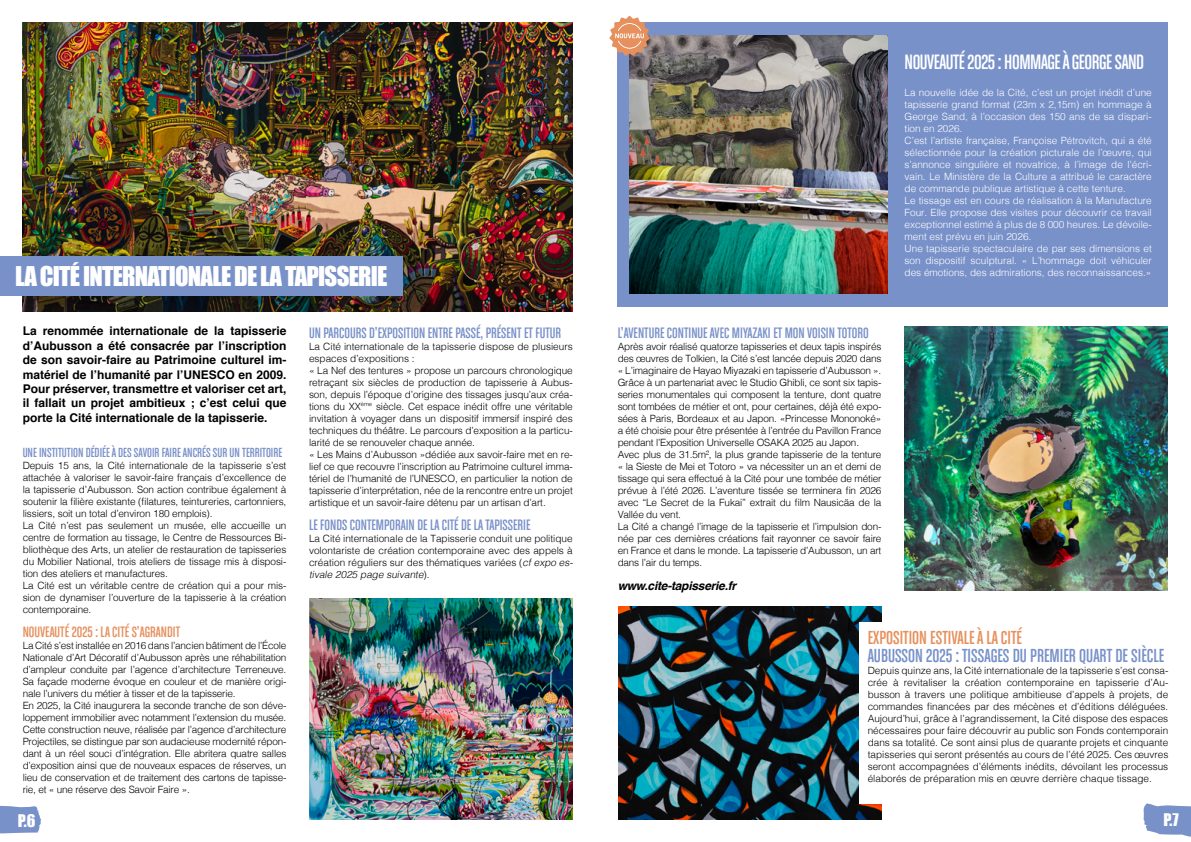
<style>
.page{position:relative;width:1191px;height:842px;background:#fff}
.page>*{position:absolute;margin:0;border:0;box-sizing:border-box;transform-origin:0 0}
.t1{font:25px "Impact";letter-spacing:-.03em;color:#fff}
.t2{font:22px "Chalet Comprime Cologne Eighty";letter-spacing:-.02em;color:#fff}
.t3{font:20px "Chalet Comprime Cologne Eighty";color:#7891c9}
.t4{font:20px "Chalet Comprime Cologne Eighty";color:#e7905d}
.t5{font:16px "Chalet Comprime Cologne Eighty";color:#7991c9}
.t6{font:16px "Chalet Comprime Cologne Eighty";color:#e6905e}
.t7{font:16px "Impact";color:#fff}
.t8{font:14px "Chalet Comprime Cologne Eighty";color:#7991c9}
.t9{font:700 12px/14.4px "Helvetica";color:#000;text-align:justify}
.t10{font:italic 700 12px "Helvetica";letter-spacing:-.02em;color:#000}
.t11{font:300 10px/12px "Helvetica";letter-spacing:-.02em;color:#000}
.t12{font:300 10px/12px "Helvetica";color:#fff}
.t13{font:300 10px/12px "Helvetica";color:#000}
.s1{color:#e7905f}
.s2{font-style:italic}
</style>
<div class="page">
<img style="left:23px;top:23px;width:550px;height:289px">
<div style="left:0;top:256px;width:403px;height:40px;background:#7991c9"></div>
<img style="left:309px;top:598px;width:264px;height:221px">
<div style="left:617px;top:23px;width:551px;height:284px;background:#7891c9"></div>
<img style="left:629px;top:36px;width:258px;height:258px">
<img style="left:618px;top:607px;width:264px;height:212px">
<div style="left:859px;top:622px;width:308px;height:181px;background:#fff"></div>
<svg style="left:1143px;top:803px;width:48px;height:34px"></svg>
<svg style="left:0;top:805px;width:41px;height:29px"></svg>
<img style="left:904px;top:326px;width:263px;height:264px">
<svg style="left:609px;top:16px;width:41px;height:40px"></svg>
<h1 class="t1" style="left:15px;top:257px;width:374px">LA CITÉ INTERNATIONALE DE LA TAPISSERIE</h1>
<p class="t9" style="left:23px;top:324px;width:265px">La renommée internationale de la tapisserie d’Aubusson a été consacrée par l’inscription de son savoir-faire au Patrimoine culturel im&shy;matériel de l’humanité par l’UNESCO en 2009.<br>Pour préserver, transmettre et valoriser cet art, il fallait un projet ambitieux ; c’est celui que porte la Cité internationale de la tapisserie.</p>
<h3 class="t8" style="left:23px;top:445px;width:261px">UNE INSTITUTION DÉDIÉE À DES SAVOIR FAIRE ANCRÉS SUR UN TERRITOIRE</h3>
<p class="t11" style="left:23px;top:459px;width:265px">Depuis 15 ans, la Cité internationale de la tapisserie s’est attachée à valoriser le savoir-faire français d’excellence de la tapisserie d’Aubusson. Son action contribue également à soutenir la filière existante (filatures, teintureries, cartonniers, lissiers, soit un total d’environ 180 emplois).<br>La Cité n’est pas seulement un musée, elle accueille un centre de formation au tissage, le Centre de Ressources Bi&shy;bliothèque des Arts, un atelier de restauration de tapisseries du Mobilier National, trois ateliers de tissage mis à disposi&shy;tion des ateliers et manufactures.<br>La Cité est un véritable centre de création qui a pour mis&shy;sion de dynamiser l’ouverture de la tapisserie à la création contemporaine.</p>
<h3 class="t6" style="left:23px;top:623px;width:159px">NOUVEAUTÉ 2025 : <span class="s1">LA CITÉ S’A</span>GRANDIT</h3>
<p class="t11" style="left:23px;top:639px;width:265px">La Cité s’est installée en 2016 dans l’ancien bâtiment de l’École Nationale d’Art Décoratif d’Aubusson après une réhabilitation d’ampleur conduite par l’agence d’architecture Terreneuve.<br>Sa façade moderne évoque en couleur et de manière origi&shy;nale l’univers du métier à tisser et de la tapisserie.<br>En 2025, la Cité inaugurera la seconde tranche de son déve&shy;loppement immobilier avec notamment l’extension du musée.<br>Cette construction neuve, réalisée par l’agence d’architecture Projectiles, se distingue par son audacieuse modernité répon&shy;dant à un réel souci d’intégration. Elle abritera quatre salles d’exposition ainsi que de nouveaux espaces de réserves, un lieu de conservation et de traitement des cartons de tapisse&shy;rie, et « une réserve des Savoir Faire ».</p>
<h3 class="t5" style="left:309px;top:323px;width:253px">UN PARCOURS D’EXPOSITION ENTRE PASSÉ, PRÉSENT ET FUTUR</h3>
<p class="t11" style="left:309px;top:339px;width:265px">La Cité internationale de la tapisserie dispose de plusieurs espaces d’expositions :<br>« La Nef des tentures » propose un parcours chronologique retraçant six siècles de production de tapisserie à Aubus&shy;son, depuis l’époque d’origine des tissages jusqu’aux créa&shy;tions du XX<sup>ème</sup> siècle. Cet espace inédit offre une véritable invitation à voyager dans un dispositif immersif inspiré des techniques du théâtre. Le parcours d’exposition a la particu&shy;larité de se renouveler chaque année.<br>« Les Mains d’Aubusson »dédiée aux savoir-faire met en re&shy;lief ce que recouvre l’inscription au Patrimoine culturel imma&shy;tériel de l’humanité de l’UNESCO, en particulier la notion de tapisserie d’interprétation, née de la rencontre entre un projet artistique et un savoir-faire détenu par un artisan d’art.</p>
<h3 class="t5" style="left:309px;top:515px;width:223px">LE FONDS CONTEMPORAIN DE LA CITÉ DE LA TAPISSERIE</h3>
<p class="t13" style="left:309px;top:531px;width:268px">La Cité internationale de la Tapisserie conduit une politique volontariste de création contemporaine avec des appels à création réguliers sur des thématiques variées (<span class="s2">cfexpo es&shy;tivale 2025 page suivante</span>) .</p>
<h3 class="t5" style="left:617px;top:323px;width:252px">L’AVENTURE CONTINUE AVEC MIYAZAKI ET MON VOISIN TOTORO</h3>
<p class="t11" style="left:617px;top:339px;width:265px">Après avoir réalisé quatorze tapisseries et deux tapis inspirés des œuvres de Tolkien, la Cité s’est lancée depuis 2020 dans « L’imaginaire de Hayao Miyazaki en tapisserie d’Aubusson ».<br>Grâce à un partenariat avec le Studio Ghibli, ce sont six tapis&shy;series monumentales qui composent la tenture, dont quatre sont tombées de métier et ont, pour certaines, déjà été expo&shy;sées à Paris, Bordeaux et au Japon. «Princesse Mononoké» a été choisie pour être présentée à l’entrée du Pavillon France pendant l’Exposition Universelle OSAKA 2025 au Japon.<br>Avec plus de 31.5m², la plus grande tapisserie de la tenture « la Sieste de Mei et Totoro » va nécessiter un an et demi de tissage qui sera effectué à la Cité pour une tombée de métier prévue à l’été 2026. L’aventure tissée se terminera fin 2026 avec “Le Secret de la Fukai” extrait du film Nausicäa de la Vallée du vent.<br>La Cité a changé l’image de la tapisserie et l’impulsion don&shy;née par ces dernières créations fait rayonner ce savoir faire en France et dans le monde. La tapisserie d’Aubusson, un art dans l’air du temps.</p>
<p class="t10" style="left:617px;top:575px;width:120px">www.cite-tapisserie.fr</p>
<h2 class="t2" style="left:904px;top:50px;width:241px">NOUVEAUTÉ 2025 : HOMMAGE À GEORGE SAND</h2>
<p class="t12" style="left:904px;top:85px;width:249px">La nouvelle idée de la Cité, c’est un projet inédit d’une tapisserie grand format (23m x 2,15m) en hommage à George Sand, à l’occasion des 150 ans de sa dispari&shy;tion en 2026.<br>C’est l’artiste française, Françoise Pétrovitch, qui a été sélectionnée pour la création picturale de l’œuvre, qui s’annonce singulière et novatrice, à l’image de l’écri&shy;vain. Le Ministère de la Culture a attribué le caractère de commande publique artistique à cette tenture.<br>Le tissage est en cours de réalisation à la Manufacture Four. Elle propose des visites pour découvrir ce travail exceptionnel estimé à plus de 8 000 heures. Le dévoile&shy;ment est prévu en juin 2026.<br>Une tapisserie spectaculaire de par ses dimensions et son dispositif sculptural. « L’hommage doit véhiculer des émotions, des admirations, des reconnaissances.»</p>
<h3 class="t4" style="left:867px;top:626px;width:156px">EXPOSITION ESTIVALE À LA CITÉ</h3>
<h3 class="t3" style="left:867px;top:644px;width:298px">AUBUSSON 2025 : TISSAGES DU PREMIER QUART DE SIÈCLE</h3>
<p class="t11" style="left:867px;top:664px;width:302px;text-align:justify">Depuis quinze ans, la Cité internationale de la tapisserie s’est consa&shy;crée à revitaliser la création contemporaine en tapisserie d’Au&shy;busson à travers une politique ambitieuse d’appels à projets, de commandes financées par des mécènes et d’éditions déléguées.<br>Aujourd’hui, grâce à l’agrandissement, la Cité dispose des espaces nécessaires pour faire découvrir au public son Fonds contemporain dans sa totalité. Ce sont ainsi plus de quarante projets et cinquante tapisseries qui seront présentés au cours de l’été 2025. Ces œuvres seront accompagnées d’éléments inédits, dévoilant les processus élaborés de préparation mis en œuvre derrière chaque tissage.</p>
<h3 class="t7" style="left:18px;top:808px;width:19px">P.6</h3>
<h3 class="t7" style="left:1163px;top:807px;width:17px">P.7</h3>
</div>
